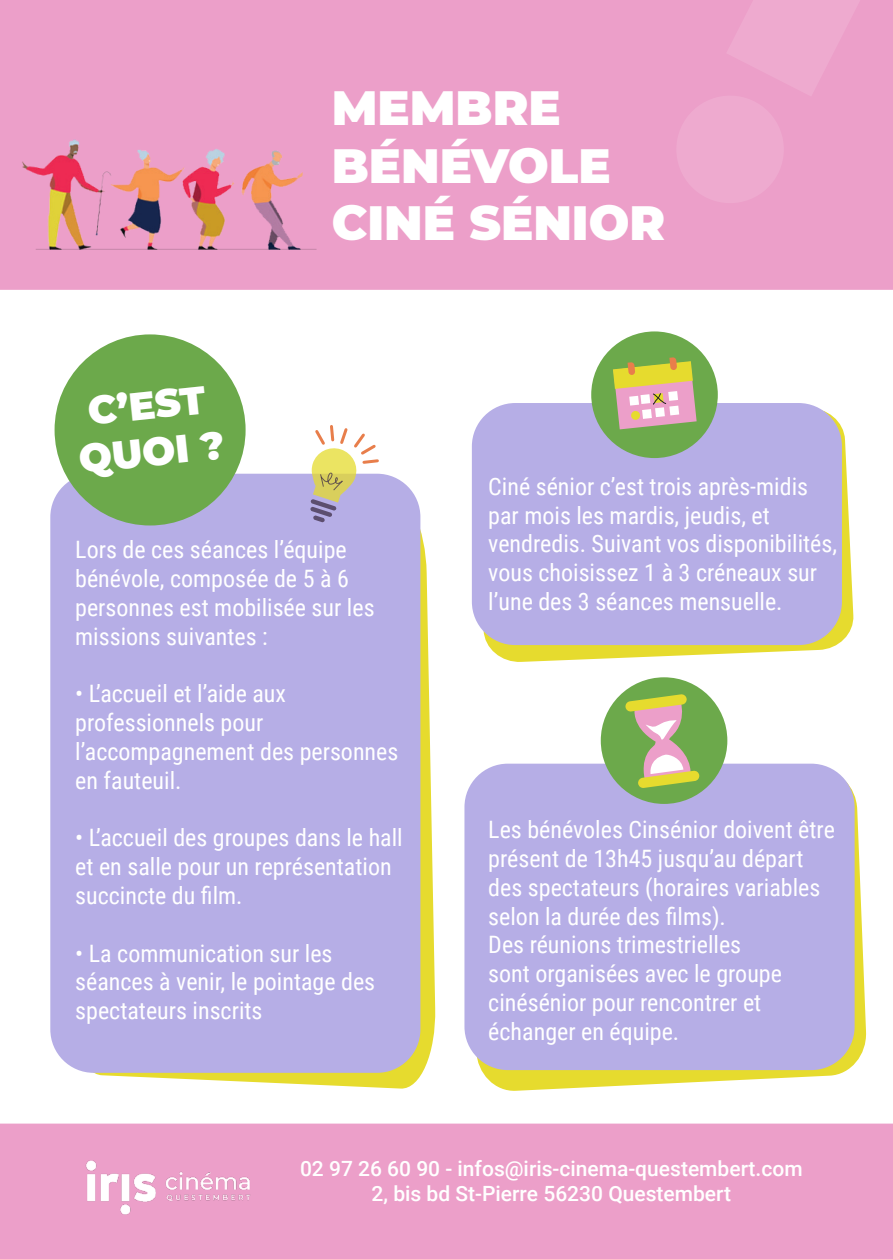
<style>
.page{position:relative;width:893px;height:1259px;background:#fff}
.page>*{position:absolute;margin:0;border:0;box-sizing:border-box;transform-origin:0 0}
.t1{font:900 48px/57.6px "Montserrat";color:#fff}
.t2{font:900 39px/46.8px "Montserrat";color:#fff;text-align:center}
.t3{font:24px/28.8px "Roboto Condensed";color:#fff}
.t4{font:500 21px/25.2px "Roboto";color:#fff;text-align:center}
</style>
<div class="page">
<div style="left:0;top:1123px;width:893px;height:136px;background:#ec9fc9"></div>
<div style="left:0;top:0;width:893px;height:290px;background:#ec9fc9"></div>
<img style="left:64px;top:1137px;width:206px;height:98px">
<svg style="left:669px;top:0;width:224px;height:210px;background:#eca2cb"></svg>
<svg style="left:55px;top:476px;width:381px;height:613px"></svg>
<svg style="left:474px;top:407px;width:380px;height:255px"></svg>
<svg style="left:477px;top:788px;width:390px;height:303px;fill:#e6db2e"></svg>
<div style="left:50px;top:474px;width:370px;height:598px;background:#b6aee6;border-radius:43px"></div>
<div style="left:464px;top:763px;width:391px;height:307px;background:#b6aee6;border-radius:43px"></div>
<div style="left:472px;top:403px;width:370px;height:242px;background:#b6aee6;border-radius:43px"></div>
<div style="left:601px;top:677px;width:126px;height:127px;background:#6ca94b;border-radius:50%"></div>
<div style="left:591px;top:331px;width:127px;height:127px;background:#6ca94b;border-radius:50%"></div>
<div style="left:55px;top:334px;width:191px;height:191px;background:#6ca94b;border-radius:50%"></div>
<svg style="left:613px;top:357px;width:84px;height:72px"></svg>
<svg style="left:310px;top:425px;width:71px;height:97px"></svg>
<svg style="left:625px;top:694px;width:75px;height:94px"></svg>
<img style="left:21px;top:139px;width:281px;height:110px">
<hr style="left:36px;top:249px;width:281px;height:1px;background:#231f20">
<p class="t1" style="left:332px;top:76px;width:335px">MEMBRE<br>BÉNÉVOLE<br>CINÉ SÉNIOR</p>
<p class="t2" style="left:72px;top:387px;width:147px;rotate:-6deg">C’EST<br>QUOI ?</p>
<p class="t3" style="left:75px;top:534px;width:301px">Lors de ces séances l’équipe bénévole, composée de 5 à 6 personnes est mobilisée sur les missions suivantes :</p>
<p class="t3" style="left:75px;top:678px;width:325px">• L’accueil et l’aide aux professionnels pour l’accompagnement des personnes en fauteuil.</p>
<p class="t3" style="left:75px;top:822px;width:329px">• L’accueil des groupes dans le hall et en salle pour un représentation succincte du film.</p>
<p class="t3" style="left:75px;top:937px;width:301px">• La communication sur les séances à venir, le pointage des spectateurs inscrits</p>
<p class="t3" style="left:488px;top:471px;width:350px">Ciné sénior c’est trois après-midis par mois les mardis, jeudis, et vendredis. Suivant vos disponibilités, vous choisissez 1 à 3 créneaux sur l’une des 3 séances mensuelle.</p>
<p class="t3" style="left:488px;top:814px;width:348px">Les bénévoles Cinsénior doivent être présent de 13h45 jusqu’au départ des spectateurs (horaires variables selon la durée des films).</p>
<p class="t3" style="left:488px;top:929px;width:295px">Des réunions trimestrielles sont organisées avec le groupe cinésénior pour rencontrer et échanger en équipe.</p>
<p class="t4" style="left:300px;top:1155px;width:504px">02 97 26 60 90 - infos@iris-cinema-questembert.com<br>2, bis bd St-Pierre 56230 Questembert</p>
</div>
